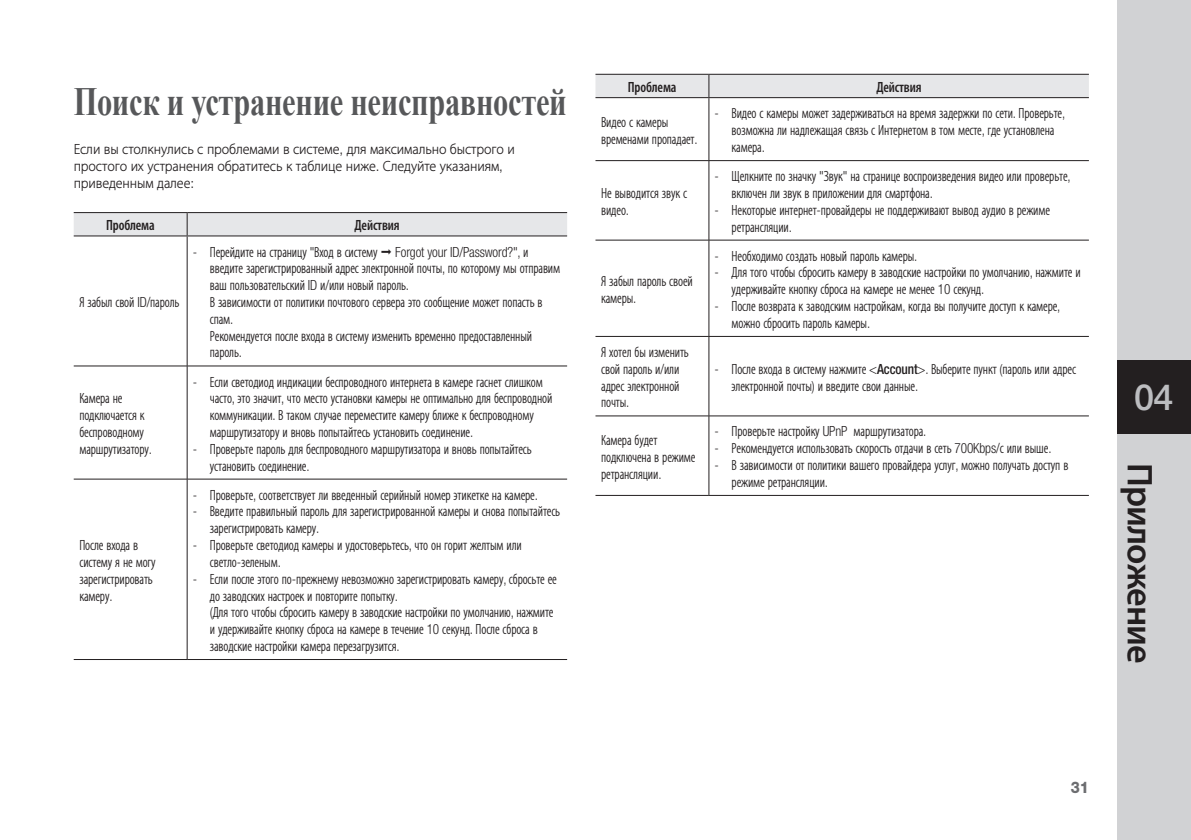
<style>
.page{position:relative;width:1191px;height:840px;background:#fff}
.page>*{position:absolute;margin:0;border:0;box-sizing:border-box;transform-origin:0 0}
.t1{font:700 40px "Times New Roman";letter-spacing:-.01em;color:#57585a;scale:.76 1}
.t2{font:500 36px "Helvetica Neue cp";color:#bcbdc0}
.t3{font:500 34px "Helvetica Neue cp";letter-spacing:-.025em;color:#231f20}
.t4{font:800 16px "Helvetica Neue cp";color:#6c6d70;scale:.9 1}
.t5{font:300 condensed 14px/16.8px "Helvetica Neue cp";letter-spacing:-.01em;color:#231f20;scale:.95 1}
.t6{font:300 14px/16.8px "Helvetica Neue cp";letter-spacing:-.01em;color:#231f20;scale:.95 1}
.t7{font:500 condensed 14px "Helvetica Neue cp";letter-spacing:-.01em;color:#231f20;scale:.95 1}
.s1{font-weight:500}
</style>
<div class="page">
<div style="left:1117px;top:0;width:74px;height:839px;background:#d1d2d4"></div>
<div style="left:1117px;top:360px;width:74px;height:74px;background:#231f20"></div>
<div style="left:74px;top:213px;width:493px;height:22px;background:#e6e7e9"></div>
<hr style="left:187px;top:236px;width:1px;height:129px;background:#231f20">
<hr style="left:74px;top:365px;width:113px;height:1px;background:#231f20">
<hr style="left:187px;top:365px;width:380px;height:1px;background:#231f20">
<hr style="left:187px;top:366px;width:1px;height:112px;background:#231f20">
<hr style="left:74px;top:478px;width:113px;height:1px;background:#231f20">
<hr style="left:187px;top:478px;width:380px;height:1px;background:#231f20">
<hr style="left:187px;top:479px;width:1px;height:180px;background:#231f20">
<hr style="left:74px;top:658px;width:113px;height:1px;background:#231f20">
<hr style="left:187px;top:658px;width:380px;height:1px;background:#231f20">
<hr style="left:74px;top:212px;width:113px;height:1px;background:#231f20">
<hr style="left:187px;top:212px;width:380px;height:1px;background:#231f20">
<hr style="left:74px;top:235px;width:113px;height:1px;background:#231f20">
<hr style="left:187px;top:235px;width:380px;height:1px;background:#231f20">
<div style="left:595px;top:75px;width:494px;height:22px;background:#e6e7e9"></div>
<hr style="left:708px;top:98px;width:1px;height:62px;background:#231f20">
<hr style="left:595px;top:160px;width:114px;height:1px;background:#231f20">
<hr style="left:709px;top:160px;width:380px;height:1px;background:#231f20">
<hr style="left:708px;top:161px;width:1px;height:79px;background:#231f20">
<hr style="left:595px;top:240px;width:114px;height:1px;background:#231f20">
<hr style="left:709px;top:240px;width:380px;height:1px;background:#231f20">
<hr style="left:708px;top:240px;width:1px;height:96px;background:#231f20">
<hr style="left:595px;top:336px;width:114px;height:1px;background:#231f20">
<hr style="left:709px;top:336px;width:380px;height:1px;background:#231f20">
<hr style="left:708px;top:336px;width:1px;height:79px;background:#231f20">
<hr style="left:595px;top:415px;width:114px;height:1px;background:#231f20">
<hr style="left:709px;top:415px;width:380px;height:1px;background:#231f20">
<hr style="left:708px;top:416px;width:1px;height:78px;background:#231f20">
<hr style="left:595px;top:74px;width:114px;height:1px;background:#231f20">
<hr style="left:709px;top:74px;width:380px;height:1px;background:#231f20">
<hr style="left:595px;top:97px;width:114px;height:1px;background:#231f20">
<hr style="left:709px;top:97px;width:380px;height:1px;background:#231f20">
<hr style="left:595px;top:494px;width:114px;height:1px;background:#231f20">
<hr style="left:709px;top:494px;width:380px;height:1px;background:#231f20">
<h1 class="t1" style="left:74px;top:74px;width:650px">Поиск и устранение неисправностей</h1>
<p class="t6" style="left:74px;top:141px;width:466px">Если вы столкнулись с проблемами в системе, для максимально быстрого и простого их устранения обратитесь к таблице ниже. Следуйте указаниям, приведенным далее:</p>
<p class="t7" style="left:106px;top:217px;width:53px">Проблема</p>
<p class="t7" style="left:354px;top:217px;width:49px">Действия</p>
<p class="t5" style="left:79px;top:293px;width:107px">Я забыл свой ID/пароль</p>
<p class="t5" style="left:79px;top:390px;width:78px">Камера не подключается к беспроводному маршрутизатору.</p>
<p class="t5" style="left:79px;top:536px;width:82px">После входа в систему я не могу зарегистрировать камеру.</p>
<p class="t5" style="left:210px;top:243px;width:370px;text-indent:185px">Forgot your ID/Password?", и введите зарегистрированный адрес электронной почты, по которому мы отправим ваш пользовательский ID и/или новый пароль.<br>В зависимости от политики почтового сервера это сообщение может попасть в спам.<br>Рекомендуется после входа в систему изменить временно предоставленный пароль.</p>
<p class="t5" style="left:193px;top:243px;width:196px">- Перейдите на страницу "Вход в систему</p>
<p class="t5" style="left:210px;top:373px;width:362px;text-indent:-17px">- Если светодиод индикации беспроводного интернета в камере гаснет слишком часто, это значит, что место установки камеры не оптимально для беспроводной коммуникации. В таком случае переместите камеру ближе к беспроводному маршрутизатору и вновь попытайтесь установить соединение.</p>
<p class="t5" style="left:210px;top:440px;width:340px;text-indent:-17px">- Проверьте пароль для беспроводного маршрутизатора и вновь попытайтесь установить соединение.</p>
<p class="t5" style="left:193px;top:486px;width:365px">- Проверьте, соответствует ли введенный серийный номер этикетке на камере.</p>
<p class="t5" style="left:210px;top:503px;width:370px;text-indent:-17px">- Введите правильный пароль для зарегистрированной камеры и снова попытайтесь зарегистрировать камеру.</p>
<p class="t5" style="left:210px;top:536px;width:330px;text-indent:-17px">- Проверьте светодиод камеры и удостоверьтесь, что он горит желтым или светло-зеленым.</p>
<p class="t5" style="left:210px;top:570px;width:367px;text-indent:-17px">- Если после этого по-прежнему невозможно зарегистрировать камеру, сбросьте ее до заводских настроек и повторите попытку.<br>(Для того чтобы сбросить камеру в заводские настройки по умолчанию, нажмите и удерживайте кнопку сброса на камере в течение 10 секунд. После сброса в заводские настройки камера перезагрузится.</p>
<p class="t7" style="left:628px;top:79px;width:53px">Проблема</p>
<p class="t7" style="left:876px;top:79px;width:49px">Действия</p>
<p class="t5" style="left:601px;top:114px;width:103px">Видео с камеры временами пропадает.</p>
<p class="t5" style="left:731px;top:105px;width:353px;text-indent:-17px">- Видео с камеры может задерживаться на время задержки по сети. Проверьте, возможна ли надлежащая связь с Интернетом в том месте, где установлена камера.</p>
<p class="t5" style="left:601px;top:185px;width:92px">Не выводится звук с видео.</p>
<p class="t5" style="left:731px;top:168px;width:358px;text-indent:-17px">- Щелкните по значку "Звук" на странице воспроизведения видео или проверьте, включен ли звук в приложении для смартфона.</p>
<p class="t5" style="left:731px;top:201px;width:337px;text-indent:-17px">- Некоторые интернет-провайдеры не поддерживают вывод аудио в режиме ретрансляции.</p>
<p class="t5" style="left:601px;top:272px;width:98px">Я забыл пароль своей камеры.</p>
<p class="t5" style="left:601px;top:343px;width:94px">Я хотел бы изменить свой пароль и/или адрес электронной почты.</p>
<p class="t5" style="left:601px;top:431px;width:101px">Камера будет подключена в режиме ретрансляции.</p>
<p class="t5" style="left:714px;top:247px;width:215px">- Необходимо создать новый пароль камеры.</p>
<p class="t5" style="left:731px;top:264px;width:369px;text-indent:-17px">- Для того чтобы сбросить камеру в заводские настройки по умолчанию, нажмите и удерживайте кнопку сброса на камере не менее 10 секунд.</p>
<p class="t5" style="left:731px;top:298px;width:347px;text-indent:-17px">- После возврата к заводским настройкам, когда вы получите доступ к камере, можно сбросить пароль камеры.</p>
<p class="t5" style="left:731px;top:360px;width:364px;text-indent:-17px">- После входа в систему нажмите &lt;<span class="s1">Account</span>&gt;. Выберите пункт (пароль или адрес электронной почты) и введите свои данные.</p>
<p class="t5" style="left:714px;top:423px;width:224px">- Проверьте настройку UPnP маршрутизатора.</p>
<p class="t5" style="left:714px;top:440px;width:356px">- Рекомендуется использовать скорость отдачи в сеть 700Kbps/с или выше.</p>
<p class="t5" style="left:731px;top:456px;width:356px;text-indent:-17px">- В зависимости от политики вашего провайдера услуг, можно получать доступ в режиме ретрансляции.</p>
<h2 class="t2" style="left:1134px;top:376px;width:41px">04</h2>
<h3 class="t3" style="left:1159px;top:462px;width:203px;rotate:90deg">Приложение</h3>
<p class="t4" style="left:1071px;top:776px;width:21px">31</p>
</div>
